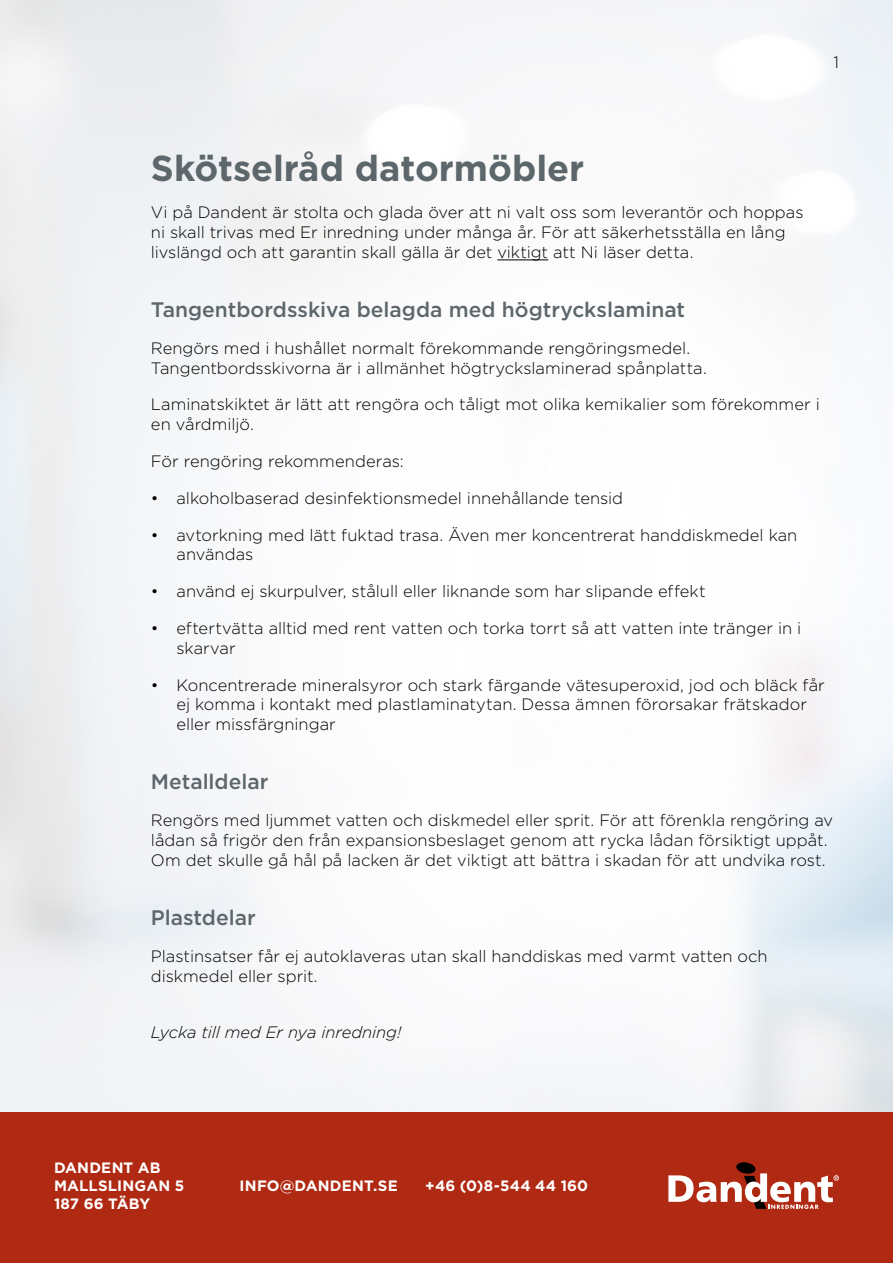
<style>
.page{position:relative;width:893px;height:1263px;background:#fff}
.page>*{position:absolute;margin:0;border:0;box-sizing:border-box;transform-origin:0 0}
.R1{font:700 36px "Gotham HTF";color:#5c666b}
.R2{font:500 21px "Gotham HTF";color:#5c666b}
.t1{font:300 16.5px/19.8px "Gotham HTF";color:#000}
.t2{font:italic 300 16.5px "Gotham HTF";letter-spacing:-.005em;color:#000}
.t3{font:700 15px/18px "Gotham HTF";letter-spacing:.01em;color:#fff}
</style>
<div class="page">
<img style="left:0;top:0;width:893px;height:1112px">
<div style="left:0;top:1112px;width:893px;height:151px;background:#b02912"></div>
<svg style="left:668px;top:1162px;width:171px;height:47px"></svg>
<hr style="left:497px;top:260px;width:51px;height:1px;background:#000">
<p class="t1" style="left:833px;top:52px;width:7px">1</p>
<p class="R1" style="left:151px;top:148px;width:435px">Skötselråd datormöbler</p>
<p class="t1" style="left:151px;top:202px;width:654px">Vi på Dandent är stolta och glada över att ni valt oss som leverantör och hoppas ni skall trivas med Er inredning under många år. För att säkerhetsställa en lång livslängd och att garantin skall gälla är det viktigt att Ni läser detta.</p>
<p class="R2" style="left:151px;top:298px;width:536px">Tangentbordsskiva belagda med högtryckslaminat</p>
<p class="t1" style="left:151px;top:338px;width:557px">Rengörs med i hushållet normalt förekommande rengöringsmedel.<br>Tangentbordsskivorna är i allmänhet högtryckslaminerad spånplatta.</p>
<p class="t1" style="left:151px;top:394px;width:670px">Laminatskiktet är lätt att rengöra och tåligt mot olika kemikalier som förekommer i en vårdmiljö.</p>
<p class="t1" style="left:151px;top:451px;width:254px">För rengöring rekommenderas:</p>
<p class="t1" style="left:151px;top:488px;width:474px">• alkoholbaserad desinfektionsmedel innehållande tensid</p>
<p class="t1" style="left:176px;top:525px;width:622px;text-indent:-26px">• avtorkning med lätt fuktad trasa. Även mer koncentrerat handdiskmedel kan användas</p>
<p class="t1" style="left:151px;top:581px;width:556px">• använd ej skurpulver, stålull eller liknande som har slipande effekt</p>
<p class="t1" style="left:176px;top:618px;width:626px;text-indent:-26px">• eftertvätta alltid med rent vatten och torka torrt så att vatten inte tränger in i skarvar</p>
<p class="t1" style="left:176px;top:675px;width:650px;text-indent:-26px">• Koncentrerade mineralsyror och stark färgande vätesuperoxid, jod och bläck får ej komma i kontakt med plastlaminatytan. Dessa ämnen förorsakar frätskador eller missfärgningar</p>
<p class="R2" style="left:151px;top:770px;width:119px">Metalldelar</p>
<p class="t1" style="left:151px;top:810px;width:684px">Rengörs med ljummet vatten och diskmedel eller sprit. För att förenkla rengöring av lådan så frigör den från expansionsbeslaget genom att rycka lådan försiktigt uppåt.<br>Om det skulle gå hål på lacken är det viktigt att bättra i skadan för att undvika rost.</p>
<p class="R2" style="left:151px;top:906px;width:106px">Plastdelar</p>
<p class="t1" style="left:151px;top:946px;width:618px">Plastinsatser får ej autoklaveras utan skall handdiskas med varmt vatten och diskmedel eller sprit.</p>
<p class="t2" style="left:151px;top:1023px;width:252px">Lycka till med Er nya inredning!</p>
<p class="t3" style="left:54px;top:1158px;width:132px">DANDENT AB<br>MALLSLINGAN 5<br>187 66 TÄBY</p>
<p class="t3" style="left:240px;top:1176px;width:160px">INFO@DANDENT.SE</p>
<p class="t3" style="left:425px;top:1176px;width:164px">+46 (0)8-544 44 160</p>
</div>
